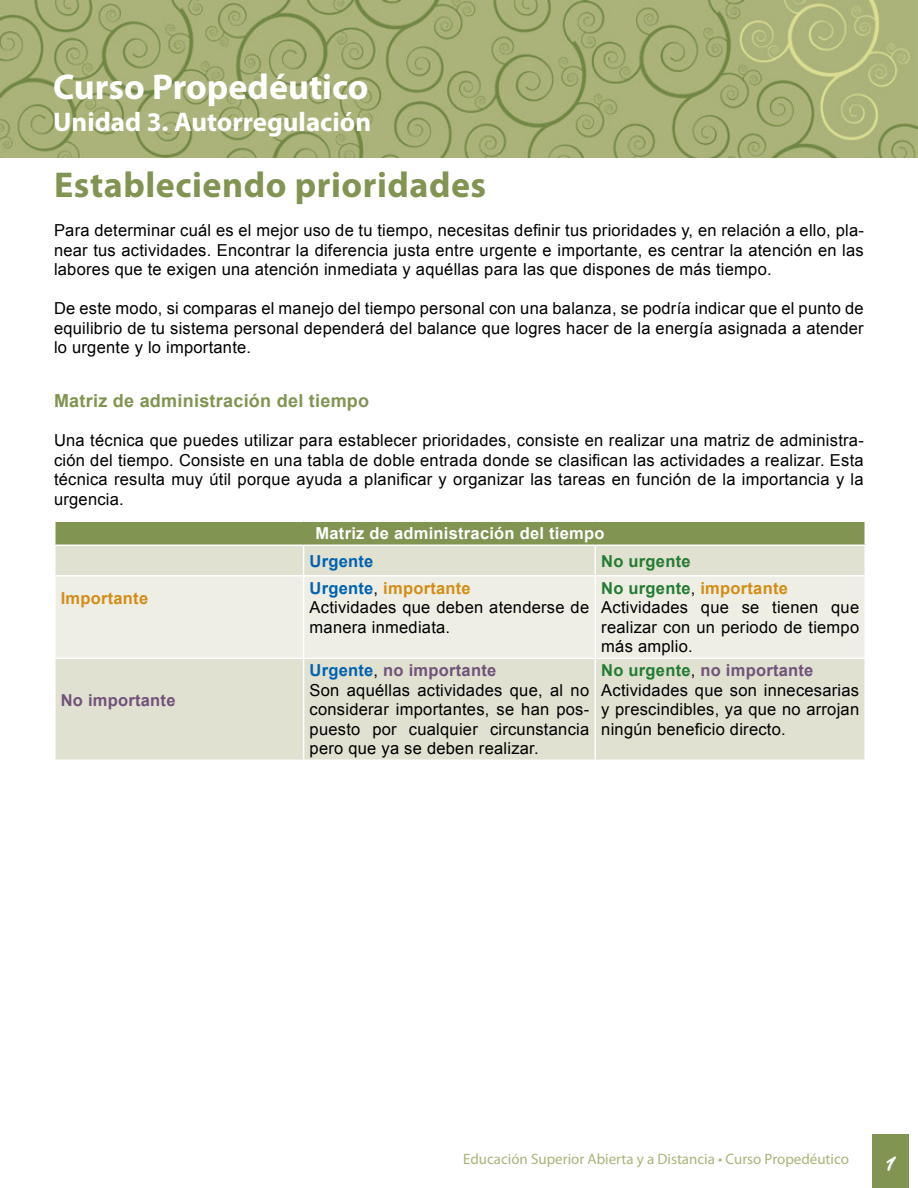
<style>
.page{position:relative;width:918px;height:1188px;background:#fff}
.page>*{position:absolute;margin:0;border:0;box-sizing:border-box;transform-origin:0 0}
.cpoTxt1_normal{font:700 36px "Myriad Pro";letter-spacing:.015em;color:#819451}
.tablasEstudioIndi{font:700 36px "Myriad Pro";color:#fff}
.tablasEstudioIndi-2{font:700 27px "Myriad Pro";color:#fff}
.cpoTxt1_normal-2{font:700 18px "Arial";letter-spacing:.015em;color:#819451}
.cpoTxt1_normal-3{font:18px "Crime Fighter BB Bold";color:#fff}
.cpoTxt1_normal-4{font:16.5px/19.5px "Arial";letter-spacing:.015em;color:#000;text-align:justify}
.cpoTxt1_normal-5{font:700 16.5px "Arial";letter-spacing:.015em;color:#72527a}
.cpoTxt1_normal-6{font:700 16.5px "Arial";letter-spacing:.015em;color:#d28d15}
.cpoTxt1_normal-7{font:700 16.5px "Arial";letter-spacing:.015em;color:#fff}
.cpoTxt1_normal-8{font:700 16.5px "Arial";letter-spacing:.015em;color:#247b32}
.cpoTxt1_normal-9{font:700 16.5px "Arial";letter-spacing:.015em;color:#0062af}
.tablasEstudioIndi-3{font:15px "Myriad Pro";color:#abb37a}
.s1{color:#0062af}
.s2{font-weight:400;color:#000}
.s3{color:#247b32}
</style>
<div class="page">
<img style="left:0;top:0;width:918px;height:158px">
<div style="left:872px;top:1135px;width:37px;height:53px;background:#819451"></div>
<div style="left:55px;top:521px;width:810px;height:24px;background:#819451"></div>
<div style="left:56px;top:546px;width:809px;height:214px;background:#e0e1d1"></div>
<div style="left:56px;top:577px;width:809px;height:81px;background:#eeeee5"></div>
<hr style="left:54px;top:521px;width:250px;height:1px;background:#fff">
<hr style="left:54px;top:522px;width:2px;height:23px;background:#fff">
<hr style="left:304px;top:521px;width:291px;height:1px;background:#fff">
<hr style="left:595px;top:521px;width:271px;height:1px;background:#fff">
<svg style="left:303px;top:546px;width:1px;height:29px"></svg>
<svg style="left:595px;top:546px;width:1px;height:29px"></svg>
<hr style="left:54px;top:575px;width:250px;height:2px;background:#fff">
<hr style="left:304px;top:575px;width:291px;height:2px;background:#fff">
<hr style="left:303px;top:577px;width:1px;height:81px;background:#fff">
<hr style="left:595px;top:575px;width:271px;height:2px;background:#fff">
<hr style="left:595px;top:577px;width:1px;height:81px;background:#fff">
<hr style="left:54px;top:658px;width:250px;height:1px;background:#fff">
<hr style="left:304px;top:658px;width:291px;height:1px;background:#fff">
<hr style="left:303px;top:659px;width:1px;height:101px;background:#fff">
<hr style="left:595px;top:658px;width:271px;height:1px;background:#fff">
<hr style="left:595px;top:659px;width:1px;height:101px;background:#fff">
<p class="tablasEstudioIndi" style="left:53px;top:63px;width:317px">Curso Propedéutico</p>
<p class="tablasEstudioIndi-2" style="left:53px;top:104px;width:320px">Unidad 3. Autorregulación</p>
<p class="cpoTxt1_normal" style="left:54px;top:161px;width:434px">Estableciendo prioridades</p>
<p class="cpoTxt1_normal-4" style="left:54px;top:221px;width:811px">Para determinar cuál es el mejor uso de tu tiempo, necesitas definir tus prioridades y, en relación a ello, pla&shy;near tus actividades. Encontrar la diferencia justa entre urgente e importante, es centrar la atención en las labores que te exigen una atención inmediata y aquéllas para las que dispones de más tiempo.</p>
<p class="cpoTxt1_normal-4" style="left:54px;top:299px;width:811px">De este modo, si comparas el manejo del tiempo personal con una balanza, se podría indicar que el punto de equilibrio de tu sistema personal dependerá del balance que logres hacer de la energía asignada a atender lo urgente y lo importante.</p>
<p class="cpoTxt1_normal-2" style="left:54px;top:389px;width:317px">Matriz de administración del tiempo</p>
<p class="cpoTxt1_normal-4" style="left:54px;top:431px;width:811px">Una técnica que puedes utilizar para establecer prioridades, consiste en realizar una matriz de administra&shy;ción del tiempo. Consiste en una tabla de doble entrada donde se clasifican las actividades a realizar. Esta técnica resulta muy útil porque ayuda a planificar y organizar las tareas en función de la importancia y la urgencia.</p>
<p class="cpoTxt1_normal-7" style="left:316px;top:522px;width:290px">Matriz de administración del tiempo</p>
<p class="cpoTxt1_normal-9" style="left:310px;top:550px;width:65px">Urgente</p>
<p class="cpoTxt1_normal-8" style="left:601px;top:550px;width:91px">No urgente</p>
<p class="cpoTxt1_normal-6" style="left:61px;top:587px;width:89px">Importante</p>
<p class="cpoTxt1_normal-6" style="left:310px;top:577px;width:163px"><span class="s1">Urgente</span><span class="s2">,</span> importante</p>
<p class="cpoTxt1_normal-4" style="left:310px;top:598px;width:281px">Actividades que deben atenderse de manera inmediata.</p>
<p class="cpoTxt1_normal-6" style="left:601px;top:577px;width:188px"><span class="s3">No urgente</span><span class="s2">,</span> importante</p>
<p class="cpoTxt1_normal-4" style="left:601px;top:598px;width:259px">Actividades que se tienen que realizar con un periodo de tiempo más amplio.</p>
<p class="cpoTxt1_normal-5" style="left:61px;top:689px;width:116px">No importante</p>
<p class="cpoTxt1_normal-5" style="left:310px;top:660px;width:188px"><span class="s1">Urgente</span><span class="s2">,</span> no importante</p>
<p class="cpoTxt1_normal-4" style="left:310px;top:680px;width:281px">Son aquéllas actividades que, al no considerar importantes, se han pos&shy;puesto por cualquier circunstancia pero que ya se deben realizar.</p>
<p class="cpoTxt1_normal-5" style="left:601px;top:660px;width:214px"><span class="s3">No urgente</span><span class="s2">,</span> no importante</p>
<p class="cpoTxt1_normal-4" style="left:601px;top:680px;width:259px">Actividades que son innecesarias y prescindibles, ya que no arrojan ningún beneficio directo.</p>
<p class="tablasEstudioIndi-3" style="left:463px;top:1150px;width:387px">Educación Superior Abierta y a Distancia • Curso Propedéutico</p>
<p class="cpoTxt1_normal-3" style="left:883px;top:1153px;width:10px">1</p>
</div>
